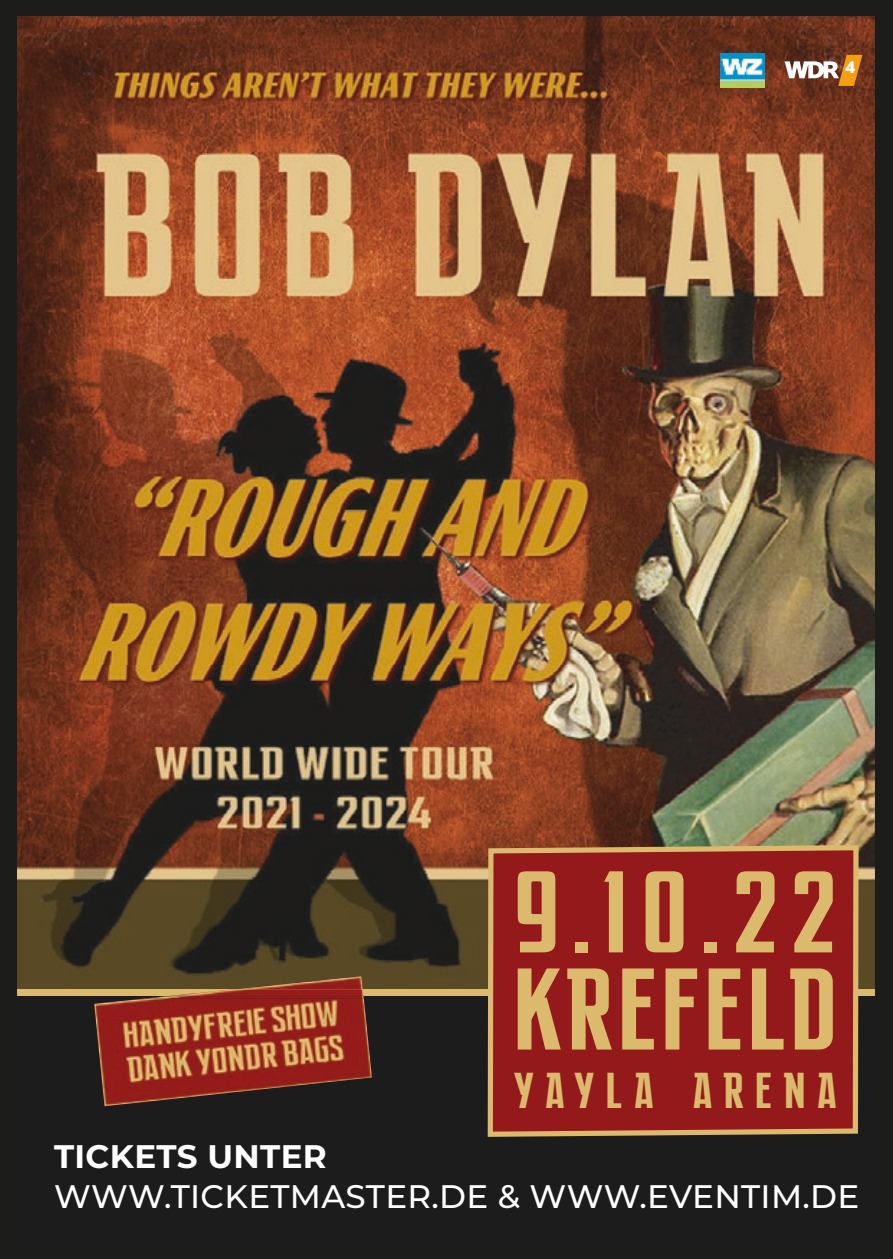
<style>
.page{position:relative;width:893px;height:1259px;background:#1c1c1b}
.page>*{position:absolute;margin:0;border:0;box-sizing:border-box;transform-origin:0 0}
.t1{font:111.6px/97.2px "After Disaster";letter-spacing:.02em;color:#dcba6d}
.t2{font:48.6px "After Disaster";letter-spacing:.2em;color:#dcba6d}
.t3{font:500 32.7px "Montserrat";letter-spacing:.01em;color:#fff}
.t4{font:700 32.7px "Montserrat";letter-spacing:.01em;color:#fff}
</style>
<div class="page">
<img style="left:17px;top:17px;width:858px;height:648px">
<img style="left:17px;top:665px;width:858px;height:324px">
<div style="left:17px;top:989px;width:858px;height:7px;background:#dcba6d"></div>
<svg style="left:485px;top:842px;width:376px;height:295px;background:#962420"></svg>
<img style="left:720px;top:54px;width:44px;height:33px">
<svg style="left:785px;top:55px;width:77px;height:31px;background:#ac7f5c"></svg>
<img style="left:230px;top:976px;width:133px;height:13px">
<img style="left:94px;top:998px;width:278px;height:108px">
<img style="left:150px;top:996px;width:214px;height:2px">
<img style="left:169px;top:989px;width:195px;height:7px">
<h1 class="t1" style="left:513px;top:867px;width:326px">9.10.22<br>KREFELD</h1>
<h2 class="t2" style="left:513px;top:1064px;width:326px">YAYLA ARENA</h2>
<p class="t4" style="left:54px;top:1133px;width:274px">TICKETS UNTER</p>
<p class="t3" style="left:54px;top:1173px;width:807px">WWW.TICKETMASTER.DE &amp; WWW.EVENTIM.DE</p>
</div>
